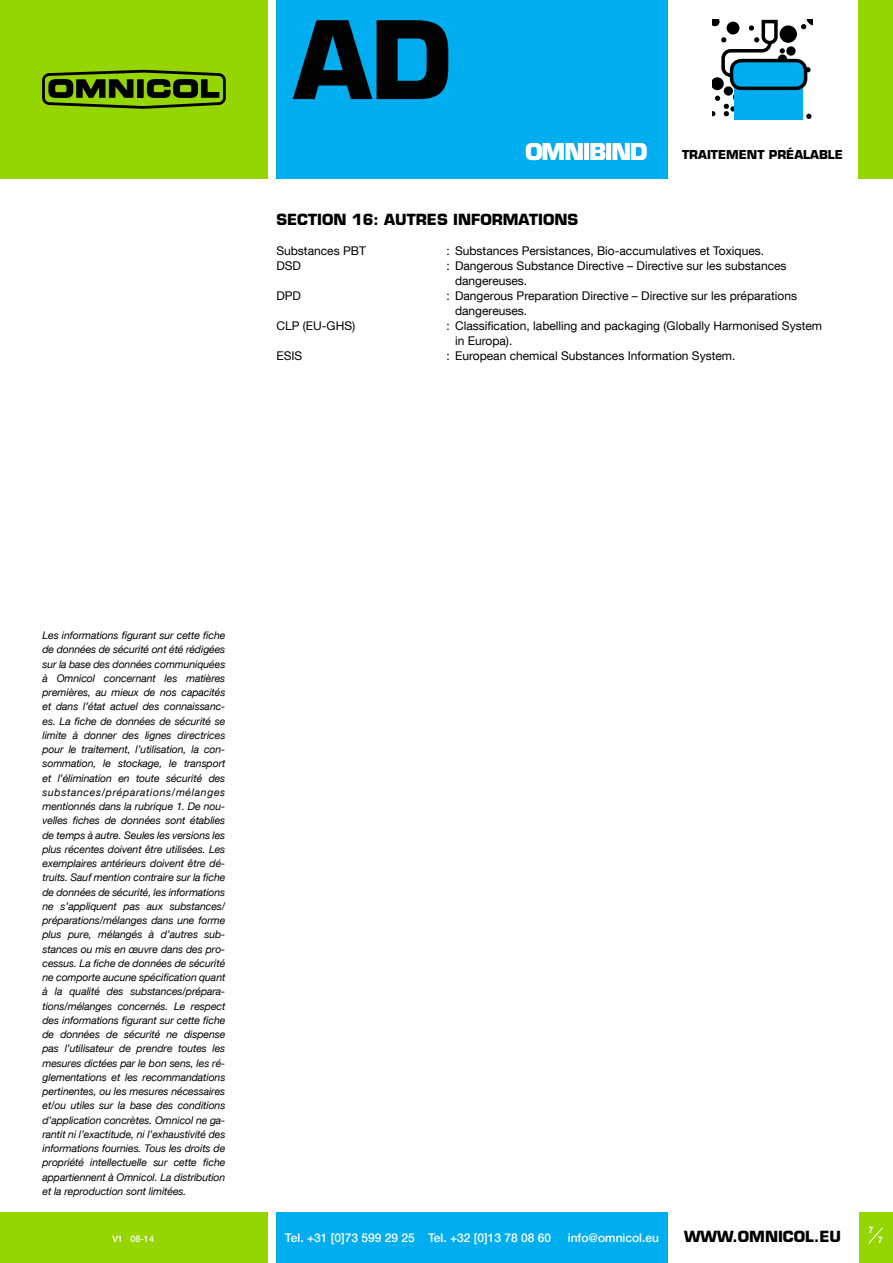
<style>
.page{position:relative;width:893px;height:1263px;background:#fff}
.page>*{position:absolute;margin:0;border:0;box-sizing:border-box;transform-origin:0 0}
.t1{font:700 105.15px "Eurostile";color:#000}
.t2{font:700 22.5px "Eurostile";letter-spacing:-.04em;color:#fff}
.t3{font:700 15px "Eurostile";color:#000}
.t4{font:12px/15px "Helvetica Neue LT Com";color:#000}
.t5{font:500 12px "Helvetica Neue LT Com";color:#fff}
.t6{font:700 12px "Eurostile";color:#000}
.t7{font:italic 10.5px/14.2px "Helvetica Neue LT Com";letter-spacing:-.01em;color:#000;text-align:justify}
.t8{font:500 9px "Helvetica Neue LT Com";color:#fff}
.t9{font:700 9px "Helvetica Neue LT Com";color:#fff}
</style>
<div class="page">
<div style="left:859px;top:1212px;width:34px;height:51px;background:#95d500"></div>
<div style="left:0;top:1212px;width:268px;height:51px;background:#95d500"></div>
<div style="left:858px;top:0;width:35px;height:179px;background:#95d500"></div>
<div style="left:0;top:0;width:268px;height:179px;background:#95d500"></div>
<div style="left:42px;top:73px;width:184px;height:32px;border:3px solid #000;border-radius:6px"></div>
<svg style="left:48px;top:79px;width:86px;height:19px"></svg>
<div style="left:138px;top:80px;width:5px;height:17px;background:#000"></div>
<div style="left:137px;top:79px;width:7px;height:19px;border:1px solid #000"></div>
<svg style="left:146px;top:79px;width:74px;height:19px"></svg>
<div style="left:276px;top:1212px;width:392px;height:51px;background:#00aeef"></div>
<div style="left:276px;top:0;width:392px;height:179px;background:#00aeef"></div>
<svg style="left:713px;top:20px;width:99px;height:99px"></svg>
<svg style="left:868px;top:1227px;width:15px;height:17px"></svg>
<h1 class="t1" style="left:294px;top:-5px;width:160px">AD</h1>
<h2 class="t2" style="left:525px;top:138px;width:124px">OMNIBIND</h2>
<p class="t6" style="left:682px;top:147px;width:162px">TRAITEMENT PRÉALABLE</p>
<h3 class="t3" style="left:276px;top:210px;width:303px">SECTION 16: AUTRES INFORMATIONS</h3>
<p class="t4" style="left:276px;top:243px;width:91px">Substances PBT</p>
<p class="t4" style="left:446px;top:243px;width:319px">: Substances Persistances, Bio-accumulatives et Toxiques.</p>
<p class="t4" style="left:276px;top:258px;width:26px">DSD</p>
<p class="t4" style="left:455px;top:258px;width:333px;text-indent:-9px">: Dangerous Substance Directive – Directive sur les substances dangereuses.</p>
<p class="t4" style="left:276px;top:288px;width:26px">DPD</p>
<p class="t4" style="left:455px;top:288px;width:344px;text-indent:-9px">: Dangerous Preparation Directive – Directive sur les préparations dangereuses.</p>
<p class="t4" style="left:276px;top:318px;width:80px">CLP (EU-GHS)</p>
<p class="t4" style="left:455px;top:318px;width:369px;text-indent:-9px">: Classification, labelling and packaging (Globally Harmonised System in Europa).</p>
<p class="t4" style="left:276px;top:348px;width:27px">ESIS</p>
<p class="t4" style="left:446px;top:348px;width:291px">: European chemical Substances Information System.</p>
<p class="t7" style="left:43px;top:628px;width:184px">Les informations figurant sur cette fiche de données de sécurité ont été rédigées sur la base des données communiquées à Omnicol concernant les matières premières, au mieux de nos capacités et dans l’état actuel des connaissanc&shy;es. La fiche de données de sécurité se limite à donner des lignes directrices pour le traitement, l’utilisation, la con&shy;sommation, le stockage, le transport et l’élimination en toute sécurité des substances/préparations/mélanges mentionnés dans la rubrique 1. De nou&shy;velles fiches de données sont établies de temps à autre. Seules les versions les plus récentes doivent être utilisées. Les exemplaires antérieurs doivent être dé&shy;truits. Sauf mention contraire sur la fiche de données de sécurité, les informations ne s’appliquent pas aux substances/ préparations/mélanges dans une forme plus pure, mélangés à d’autres sub&shy;stances ou mis en œuvre dans des pro&shy;cessus. La fiche de données de sécurité ne comporte aucune spécification quant à la qualité des substances/prépara&shy;tions/mélanges concernés. Le respect des informations figurant sur cette fiche de données de sécurité ne dispense pas l’utilisateur de prendre toutes les mesures dictées par le bon sens, les ré&shy;glementations et les recommandations pertinentes, ou les mesures nécessaires et/ou utiles sur la base des conditions d’application concrètes. Omnicol ne ga&shy;rantit ni l’exactitude, ni l’exhaustivité des informations fournies. Tous les droits de propriété intellectuelle sur cette fiche appartiennent à Omnicol. La distribution et la reproduction sont limitées.</p>
<p class="t9" style="left:868px;top:1224px;width:7px">7</p>
<p class="t8" style="left:112px;top:1233px;width:43px">V1 08-14</p>
<p class="t5" style="left:285px;top:1230px;width:268px">Tel. +31 [0]73 599 29 25 Tel. +32 [0]13 78 08 60</p>
<p class="t5" style="left:568px;top:1230px;width:93px">info@omnicol.eu</p>
<h3 class="t3" style="left:684px;top:1227px;width:159px">WWW.OMNICOL.EU</h3>
<p class="t9" style="left:878px;top:1234px;width:7px">7</p>
</div>
